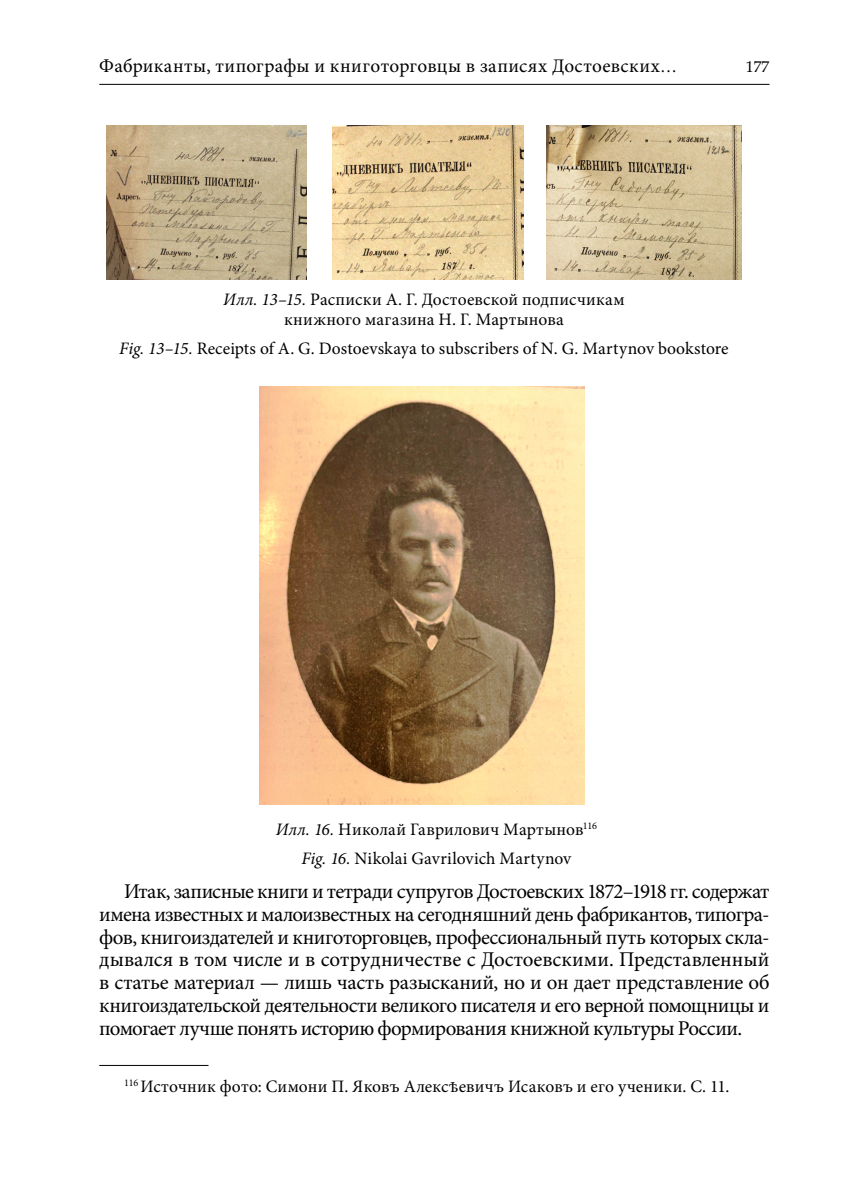
<style>
.page{position:relative;width:844px;height:1191px;background:#fff}
.page>*{position:absolute;margin:0;border:0;box-sizing:border-box;transform-origin:0 0}
.t1{font:21px/22.8px "Minion Pro";letter-spacing:-.025em;color:#000;text-align:justify}
.t2{font:19.25px "Minion Pro";letter-spacing:.02em;color:#000}
.t3{font:17.5px/29.2px "Minion Pro";letter-spacing:.01em;color:#000;text-align:center}
.t4{font:15.75px "Palatino Linotype";color:#000}
.s1{font-size:17.5px}
.s2{font-style:italic}
</style>
<div class="page">
<hr style="left:99px;top:84px;width:670px;height:1px;background:#000">
<hr style="left:99px;top:1065px;width:109px;height:1px;background:#000">
<img style="left:260px;top:387px;width:324px;height:417px">
<img style="left:107px;top:125px;width:199px;height:155px">
<img style="left:332px;top:125px;width:191px;height:155px">
<img style="left:546px;top:125px;width:195px;height:155px">
<p class="t2" style="left:99px;top:53px;width:579px">Фабриканты, типографы и книготорговцы в записях Достоевских<span class="s1">…</span></p>
<p class="t4" style="left:745px;top:55px;width:25px">177</p>
<p class="t3" style="left:223px;top:290px;width:403px;line-height:19.2px"><span class="s2">Илл. 13–15.</span> Расписки А. Г. Достоевской подписчикам книжного магазина Н. Г. Мартынова</p>
<p class="t3" style="left:119px;top:334px;width:610px"><span class="s2">Fig. 13–15.</span> Receipts of A. G. Dostoevskaya to subscribers of N. G. Martynov bookstore</p>
<p class="t3" style="left:275px;top:814px;width:323px"><span class="s2">Илл. 16.</span> Николай Гаврилович Мартынов<sup>116<br></sup><span class="s2">Fig. 16.</span> Nikolai Gavrilovich Martynov</p>
<p class="t1" style="left:99px;top:880px;width:671px;text-indent:25px">Итак, записные книги и тетради супругов Достоевских 1872–1918 гг. содержат имена известных и малоизвестных на сегодняшний день фабрикантов, типогра&shy;фов, книгоиздателей и книготорговцев, профессиональный путь которых скла&shy;дывался в том числе и в сотрудничестве с Достоевскими. Представленный в статье материал — лишь часть разысканий, но и он дает представление об книгоиздательской деятельности великого писателя и его верной помощницы и помогает лучше понять историю формирования книжной культуры России.<sup>116ста</sup></p>
<p class="t3" style="left:124px;top:1071px;width:607px"><sup>116</sup> Источник фото: Симони П. Яковъ Алексѣевичъ Исаковъ и его ученики. С. 11.</p>
</div>
